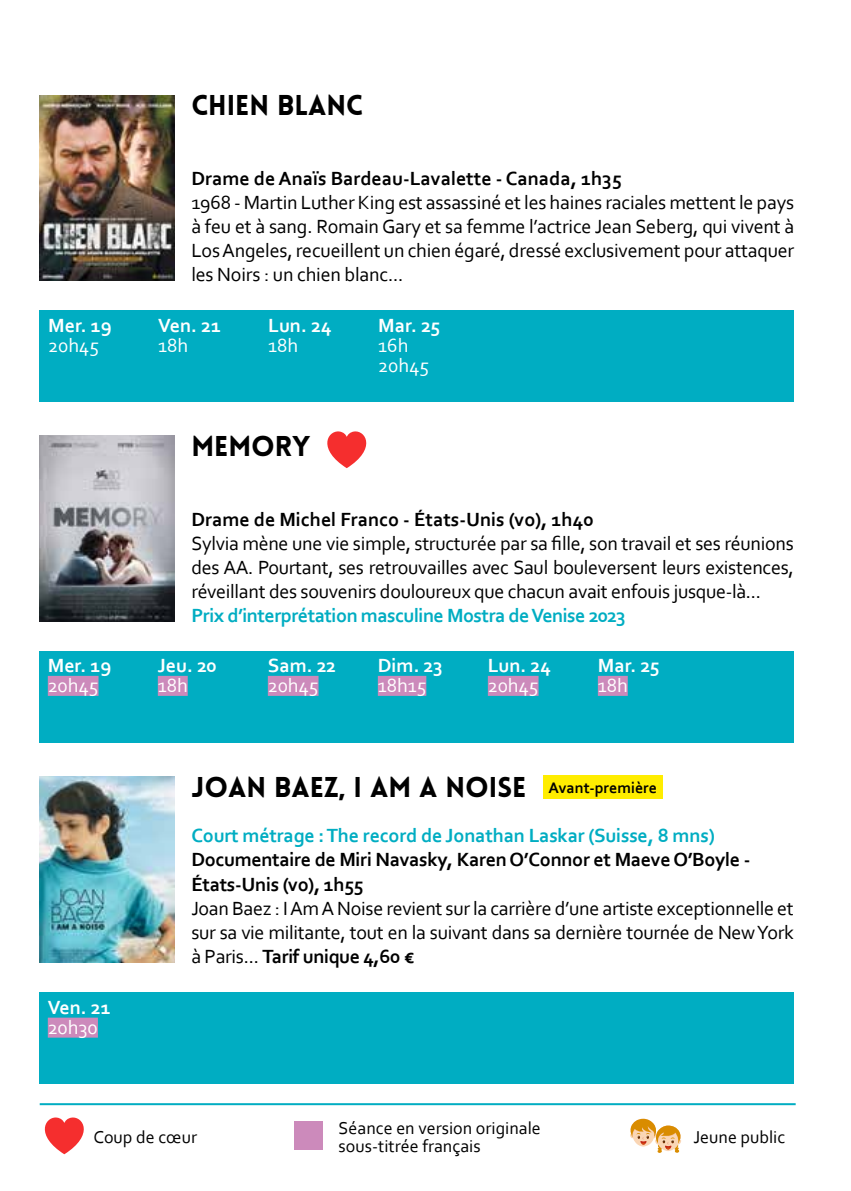
<style>
.page{position:relative;width:851px;height:1191px;background:#fff}
.page>*{position:absolute;margin:0;border:0;box-sizing:border-box;transform-origin:0 0}
.t1{font:900 28px "Lovelo";color:#000}
.t2{font:20px/24px "Corbel";letter-spacing:-.015em;color:#000;text-align:justify}
.t3{font:700 20px/24px "Corbel";color:#000}
.t4{font:700 20px "Corbel";letter-spacing:-.025em;color:#00adc2}
.t5{font:700 20px "Corbel";color:#fff}
.t6{font:20px/20px "Corbel";color:#fff}
.t7{font:18px/18px "Corbel";color:#000}
.t8{font:700 16px "Corbel";color:#000}
.s1{font-weight:700}
</style>
<div class="page">
<hr style="left:40px;top:1103px;width:755px;height:2px;background:#00adc2">
<img style="left:39px;top:95px;width:135px;height:186px">
<div style="left:39px;top:310px;width:755px;height:92px;background:#00adc2"></div>
<img style="left:39px;top:435px;width:135px;height:187px">
<div style="left:39px;top:651px;width:754px;height:91px;background:#00adc2"></div>
<img style="left:39px;top:776px;width:135px;height:187px">
<div style="left:39px;top:992px;width:754px;height:91px;background:#00adc2"></div>
<div style="left:48px;top:1017px;width:50px;height:20px;background:#cc8abb"></div>
<div style="left:48px;top:676px;width:50px;height:20px;background:#cc8abb"></div>
<div style="left:158px;top:676px;width:30px;height:20px;background:#cc8abb"></div>
<div style="left:268px;top:676px;width:50px;height:20px;background:#cc8abb"></div>
<div style="left:378px;top:676px;width:48px;height:20px;background:#cc8abb"></div>
<div style="left:488px;top:676px;width:50px;height:20px;background:#cc8abb"></div>
<div style="left:597px;top:676px;width:30px;height:20px;background:#cc8abb"></div>
<svg style="left:44px;top:1117px;width:40px;height:37px"></svg>
<svg style="left:630px;top:1118px;width:51px;height:35px"></svg>
<div style="left:294px;top:1121px;width:29px;height:29px;background:#cc8abb"></div>
<svg style="left:327px;top:431px;width:40px;height:37px"></svg>
<div style="left:542px;top:775px;width:120px;height:23px;background:#ffed00"></div>
<h1 class="t1" style="left:191px;top:88px;width:173px">CHIEN BLANC</h1>
<p class="t5" style="left:48px;top:313px;width:65px">Mer. 19</p>
<p class="t6" style="left:48px;top:335px;width:52px">20h45</p>
<p class="t5" style="left:48px;top:653px;width:65px">Mer. 19</p>
<p class="t6" style="left:48px;top:674px;width:52px">20h45</p>
<p class="t5" style="left:48px;top:994px;width:64px">Ven. 21</p>
<p class="t6" style="left:48px;top:1016px;width:52px">20h30</p>
<p class="t3" style="left:191px;top:166px;width:432px">Drame de Anaïs Bardeau-Lavalette - Canada, 1h35</p>
<p class="t2" style="left:191px;top:190px;width:604px">1968 - Martin Luther King est assassiné et les haines raciales mettent le pays à feu et à sang. Romain Gary et sa femme l’actrice Jean Seberg, qui vivent à Los Angeles, recueillent un chien égaré, dressé exclusivement pour attaquer les Noirs : un chien blanc...</p>
<p class="t5" style="left:158px;top:313px;width:64px">Ven. 21</p>
<p class="t6" style="left:158px;top:335px;width:31px">18h</p>
<p class="t5" style="left:268px;top:313px;width:65px">Lun. 24</p>
<p class="t6" style="left:268px;top:335px;width:31px">18h</p>
<h1 class="t1" style="left:191px;top:429px;width:120px">MEMORY</h1>
<p class="t5" style="left:378px;top:313px;width:63px">Mar. 25</p>
<p class="t6" style="left:378px;top:335px;width:52px">16h<br>20h45</p>
<p class="t3" style="left:191px;top:506px;width:404px">Drame de Michel Franco - États-Unis (vo), 1h40</p>
<p class="t2" style="left:191px;top:530px;width:604px">Sylvia mène une vie simple, structurée par sa fille, son travail et ses réunions des AA. Pourtant, ses retrouvailles avec Saul bouleversent leurs existences, réveillant des souvenirs douloureux que chacun avait enfouis jusque-là...</p>
<p class="t4" style="left:191px;top:603px;width:436px">Prix d’interprétation masculine Mostra de Venise 2023</p>
<p class="t5" style="left:158px;top:653px;width:61px">Jeu. 20</p>
<p class="t6" style="left:158px;top:674px;width:31px">18h</p>
<p class="t5" style="left:268px;top:653px;width:70px">Sam. 22</p>
<p class="t6" style="left:268px;top:674px;width:52px">20h45</p>
<p class="t5" style="left:378px;top:653px;width:66px">Dim. 23</p>
<p class="t6" style="left:378px;top:674px;width:50px">18h15</p>
<p class="t5" style="left:488px;top:653px;width:65px">Lun. 24</p>
<p class="t6" style="left:488px;top:674px;width:52px">20h45</p>
<p class="t5" style="left:597px;top:653px;width:63px">Mar. 25</p>
<p class="t6" style="left:597px;top:674px;width:31px">18h</p>
<h1 class="t1" style="left:191px;top:770px;width:336px">JOAN BAEZ, I AM A NOISE</h1>
<p class="t4" style="left:191px;top:823px;width:525px">Court métrage : The record de Jonathan Laskar (Suisse, 8 mns)</p>
<p class="t3" style="left:191px;top:847px;width:560px">Documentaire de Miri Navasky, Karen O’Connor et Maeve O’Boyle -<br>États-Unis (vo), 1h55</p>
<p class="t2" style="left:191px;top:895px;width:604px">Joan Baez : I Am A Noise revient sur la carrière d’une artiste exceptionnelle et sur sa vie militante, tout en la suivant dans sa dernière tournée de New York à Paris... <span class="s1">Tarif unique 4,60 €</span></p>
<p class="t8" style="left:548px;top:778px;width:110px">Avant-première</p>
<p class="t7" style="left:338px;top:1118px;width:204px">Séance en version originale sous-titrée français</p>
<p class="t7" style="left:93px;top:1127px;width:105px">Coup de cœur</p>
<p class="t7" style="left:693px;top:1127px;width:93px">Jeune public</p>
</div>
